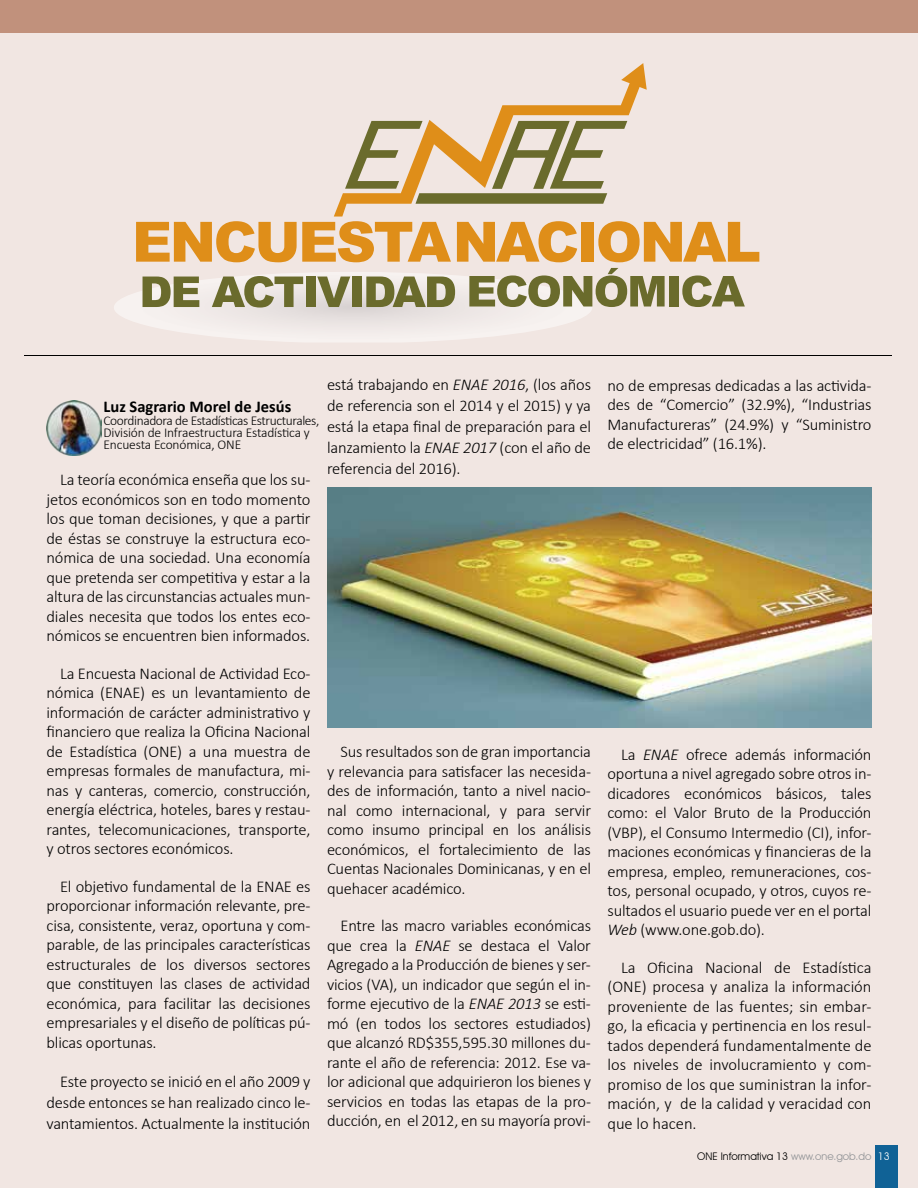
<style>
.page{position:relative;width:918px;height:1188px;background:#f1e6e2}
.page>*{position:absolute;margin:0;border:0;box-sizing:border-box;transform-origin:0 0}
.t1{font:300 16.5px/19.5px "Calibri";letter-spacing:-.01em;color:#000;text-align:justify}
.t2{font:700 16.5px "Calibri";color:#000}
.t3{font:300 13.5px/12px "Calibri";letter-spacing:-.02em;color:#000}
.t4{font:10.5px "Avant Garde IT Cby BT";color:#000}
.s1{font-style:italic}
.s2{color:#939598}
.s3{color:#fff}
</style>
<div class="page">
<img style="left:114px;top:272px;width:478px;height:70px">
<div style="left:0;top:0;width:918px;height:32px;background:#c1917c"></div>
<hr style="left:24px;top:355px;width:868px;height:1px;background:#000">
<img style="left:327px;top:488px;width:545px;height:240px">
<svg style="left:143px;top:277px;width:56px;height:30px"></svg>
<svg style="left:212px;top:276px;width:91px;height:32px"></svg>
<div style="left:306px;top:277px;width:9px;height:30px;background:#6a6b2c"></div>
<svg style="left:317px;top:277px;width:33px;height:30px"></svg>
<div style="left:352px;top:277px;width:9px;height:30px;background:#6a6b2c"></div>
<svg style="left:366px;top:277px;width:89px;height:30px"></svg>
<svg style="left:469px;top:268px;width:196px;height:39px"></svg>
<div style="left:669px;top:276px;width:10px;height:31px;background:#6a6b2c"></div>
<svg style="left:682px;top:275px;width:63px;height:32px"></svg>
<svg style="left:633px;top:63px;width:14px;height:27px"></svg>
<svg style="left:334px;top:71px;width:311px;height:146px"></svg>
<svg style="left:136px;top:221px;width:315px;height:41px"></svg>
<svg style="left:457px;top:221px;width:120px;height:41px"></svg>
<div style="left:581px;top:222px;width:13px;height:40px;background:#df8e19"></div>
<svg style="left:598px;top:221px;width:161px;height:41px"></svg>
<img style="left:47px;top:400px;width:55px;height:56px">
<div style="left:875px;top:1146px;width:22px;height:42px;background:#106296"></div>
<p class="t2" style="left:104px;top:395px;width:189px">Luz Sagrario Morel de Jesús</p>
<p class="t3" style="left:104px;top:414px;width:217px">Coordinadora de Estadísticas Estructurales,<br>División de Infraestructura Estadística y<br>Encuesta Económica, ONE</p>
<p class="t1" style="left:47px;top:470px;width:266px;text-indent:13px">La teoría económica enseña que los su&shy;jetos económicos son en todo momento los que toman decisiones, y que a partir de éstas se construye la estructura eco&shy;nómica de una sociedad. Una economía que pretenda ser competitiva y estar a la altura de las circunstancias actuales mun&shy;diales necesita que todos los entes eco&shy;nómicos se encuentren bien informados.</p>
<p class="t1" style="left:47px;top:664px;width:266px;text-indent:13px">La Encuesta Nacional de Actividad Eco&shy;nómica (ENAE) es un levantamiento de información de carácter administrativo y financiero que realiza la Oficina Nacional de Estadística (ONE) a una muestra de empresas formales de manufactura, mi&shy;nas y canteras, comercio, construcción, energía eléctrica, hoteles, bares y restau&shy;rantes, telecomunicaciones, transporte, y otros sectores económicos.</p>
<p class="t1" style="left:47px;top:877px;width:266px;text-indent:13px">El objetivo fundamental de la ENAE es proporcionar información relevante, pre&shy;cisa, consistente, veraz, oportuna y com&shy;parable, de las principales características estructurales de los diversos sectores que constituyen las clases de actividad económica, para facilitar las decisiones empresariales y el diseño de políticas pú&shy;blicas oportunas.</p>
<p class="t1" style="left:47px;top:1071px;width:266px;line-height:21px;text-indent:13px">Este proyecto se inició en el año 2009 y desde entonces se han realizado cinco le&shy;vantamientos. Actualmente la institución</p>
<p class="t1" style="left:327px;top:374px;width:266px;line-height:21px">está trabajando en <span class="s1">ENAE 2016</span>, (los años de referencia son el 2014 y el 2015) y ya está la etapa final de preparación para el lanzamiento la <span class="s1">ENAE 2017</span> (con el año de referencia del 2016).</p>
<p class="t1" style="left:327px;top:742px;width:266px;text-indent:13px">Sus resultados son de gran importancia y relevancia para satisfacer las necesida&shy;des de información, tanto a nivel nacio&shy;nal como internacional, y para servir como insumo principal en los análisis económicos, el fortalecimiento de las Cuentas Nacionales Dominicanas, y en el quehacer académico.</p>
<p class="t1" style="left:327px;top:916px;width:266px;text-indent:13px">Entre las macro variables económicas que crea la <span class="s1">ENAE</span> se destaca el Valor Agregado a la Producción de bienes y ser&shy;vicios (VA), un indicador que según el in&shy;forme ejecutivo de la <span class="s1">ENAE 2013</span> se esti&shy;mó (en todos los sectores estudiados) que alcanzó RD$355,595.30 millones du&shy;rante el año de referencia: 2012. Ese va&shy;lor adicional que adquirieron los bienes y servicios en todas las etapas de la pro&shy;ducción, en el 2012, en su mayoría provi-</p>
<p class="t1" style="left:608px;top:375px;width:266px">no de empresas dedicadas a las activida&shy;des de “Comercio” (32.9%), “Industrias Manufactureras” (24.9%) y “Suministro de electricidad” (16.1%).</p>
<p class="t1" style="left:608px;top:744px;width:266px;text-indent:13px">La <span class="s1">ENAE</span> ofrece además información oportuna a nivel agregado sobre otros in&shy;dicadores económicos básicos, tales como: el Valor Bruto de la Producción (VBP), el Consumo Intermedio (CI), infor&shy;maciones económicas y financieras de la empresa, empleo, remuneraciones, cos&shy;tos, personal ocupado, y otros, cuyos re&shy;sultados el usuario puede ver en el portal <span class="s1">Web</span> (www.one.gob.do).</p>
<p class="t1" style="left:608px;top:957px;width:266px;text-indent:13px">La Oficina Nacional de Estadística (ONE) procesa y analiza la información proveniente de las fuentes; sin embar&shy;go, la eficacia y pertinencia en los resul&shy;tados dependerá fundamentalmente de los niveles de involucramiento y com&shy;promiso de los que suministran la infor&shy;mación, y de la calidad y veracidad con que lo hacen.</p>
<p class="t4" style="left:697px;top:1150px;width:194px">ONE Informativa 13 <span class="s2">www.one.gob.do</span> <span class="s3">13</span></p>
</div>
